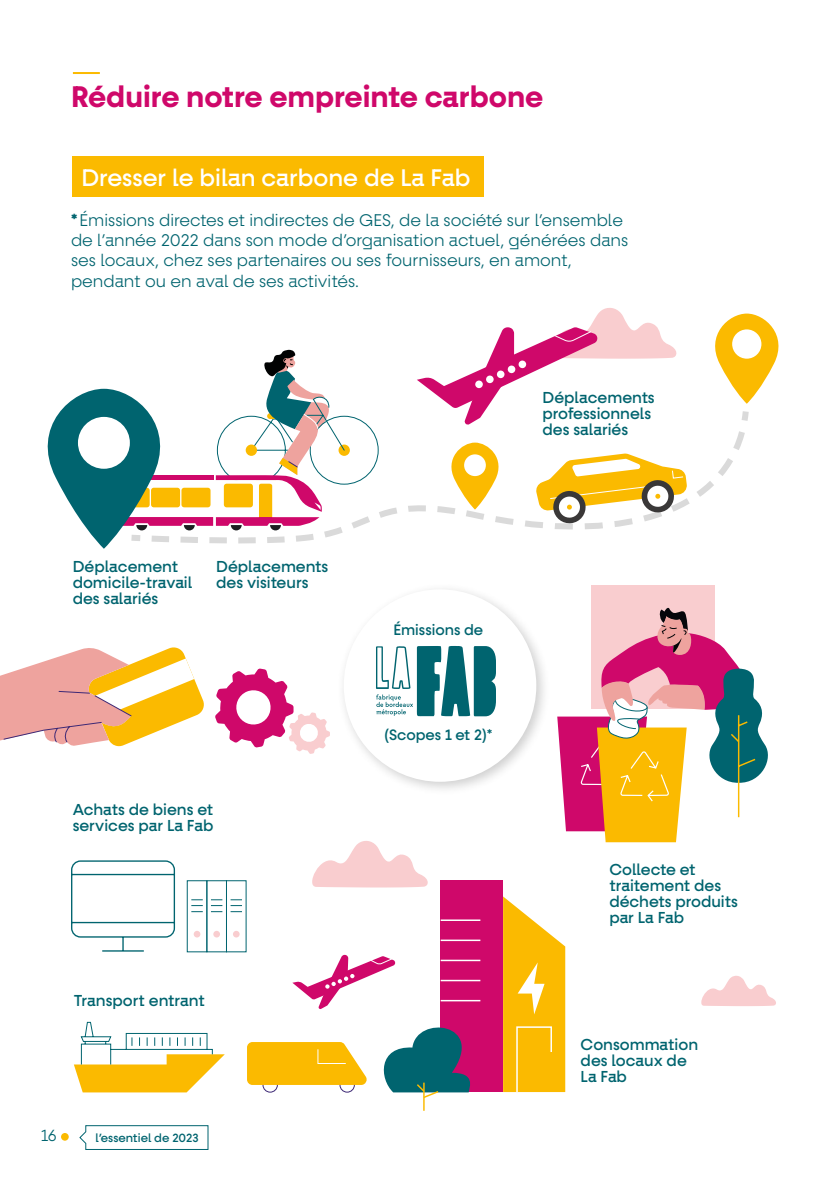
<style>
.page{position:relative;width:840px;height:1191px;background:#fff}
.page>*{position:absolute;margin:0;border:0;box-sizing:border-box;transform-origin:0 0}
.t1{font:100 30px "Fractul Variable";color:#cf086a}
.t2{font:100 24.2px "Fractul Variable";color:#fff}
.t3{font:100 17px/20.4px "Fractul Variable";color:#00646f}
.t4{font:100 16.2px "Fractul Variable";color:#00646f}
.t5{font:100 16px/16px "Fractul Variable";color:#00646f}
.t6{font:100 15.2px "Fractul Variable";color:#00646f}
.t7{font:100 12px "Fractul Variable";color:#00646f}
</style>
<div class="page">
<hr style="left:73px;top:72px;width:27px;height:2px;background:#fbba00">
<div style="left:61px;top:1133px;width:8px;height:7px;background:#fbba00;border-radius:50%"></div>
<svg style="left:312px;top:841px;width:116px;height:46px"></svg>
<svg style="left:79px;top:1125px;width:130px;height:25px"></svg>
<div style="left:336px;top:582px;width:214px;height:214px;background:#000;opacity:.2"></div>
<div style="left:343px;top:589px;width:193px;height:193px;background:#fff;border-radius:50%"></div>
<svg style="left:376px;top:646px;width:119px;height:70px"></svg>
<div style="left:590px;top:585px;width:124px;height:124px;background:#f9cdcf"></div>
<div style="left:440px;top:880px;width:63px;height:212px;background:#cf086a"></div>
<hr style="left:440px;top:939px;width:40px;height:2px;background:#fff">
<hr style="left:440px;top:919px;width:40px;height:2px;background:#fff">
<svg style="left:503px;top:896px;width:62px;height:197px"></svg>
<svg style="left:557px;top:607px;width:211px;height:235px"></svg>
<svg style="left:701px;top:975px;width:75px;height:31px"></svg>
<div style="left:72px;top:156px;width:411px;height:41px;background:#fbba00"></div>
<svg style="left:215px;top:668px;width:115px;height:86px"></svg>
<svg style="left:0;top:647px;width:204px;height:100px"></svg>
<svg style="left:71px;top:860px;width:105px;height:92px"></svg>
<div style="left:193px;top:930px;width:7px;height:7px;background:#f9cdcf;border-radius:50%"></div>
<svg style="left:191px;top:899px;width:12px;height:13px"></svg>
<div style="left:206px;top:880px;width:21px;height:72px;border:1px solid #00646f"></div>
<div style="left:213px;top:930px;width:7px;height:7px;background:#f9cdcf;border-radius:50%"></div>
<svg style="left:211px;top:899px;width:11px;height:13px"></svg>
<div style="left:226px;top:880px;width:20px;height:72px;border:1px solid #00646f"></div>
<div style="left:233px;top:930px;width:6px;height:7px;background:#f9cdcf;border-radius:50%"></div>
<svg style="left:230px;top:899px;width:12px;height:13px"></svg>
<svg style="left:47px;top:308px;width:732px;height:241px"></svg>
<svg style="left:74px;top:1021px;width:151px;height:71px"></svg>
<svg style="left:247px;top:954px;width:234px;height:156px"></svg>
<h1 class="t1" style="left:71px;top:80px;width:473px">Réduire notre empreinte carbone</h1>
<h2 class="t2" style="left:81px;top:165px;width:390px">Dresser le bilan carbone de La Fab</h2>
<p class="t3" style="left:71px;top:210px;width:558px">*Émissions directes et indirectes de GES, de la société sur l’ensemble de l’année 2022 dans son mode d’organisation actuel, générées dans ses locaux, chez ses partenaires ou ses fournisseurs, en amont, pendant ou en aval de ses activités.</p>
<p class="t5" style="left:73px;top:558px;width:121px">Déplacement domicile-travail des salariés</p>
<p class="t5" style="left:216px;top:559px;width:114px">Déplacements des visiteurs</p>
<p class="t5" style="left:73px;top:801px;width:142px">Achats de biens et services par La Fab</p>
<p class="t5" style="left:74px;top:992px;width:132px">Transport entrant</p>
<p class="t4" style="left:41px;top:1126px;width:17px">16</p>
<p class="t7" style="left:95px;top:1131px;width:104px">l’essentiel de 2023</p>
<p class="t5" style="left:542px;top:390px;width:114px">Déplacements professionnels des salariés</p>
<p class="t6" style="left:393px;top:621px;width:91px">Émissions de</p>
<p class="t6" style="left:384px;top:726px;width:110px">(Scopes 1 et 2)*</p>
<p class="t5" style="left:609px;top:861px;width:130px">Collecte et traitement des déchets produits par La Fab</p>
<p class="t5" style="left:580px;top:1036px;width:119px">Consommation des locaux de<br>La Fab</p>
</div>
